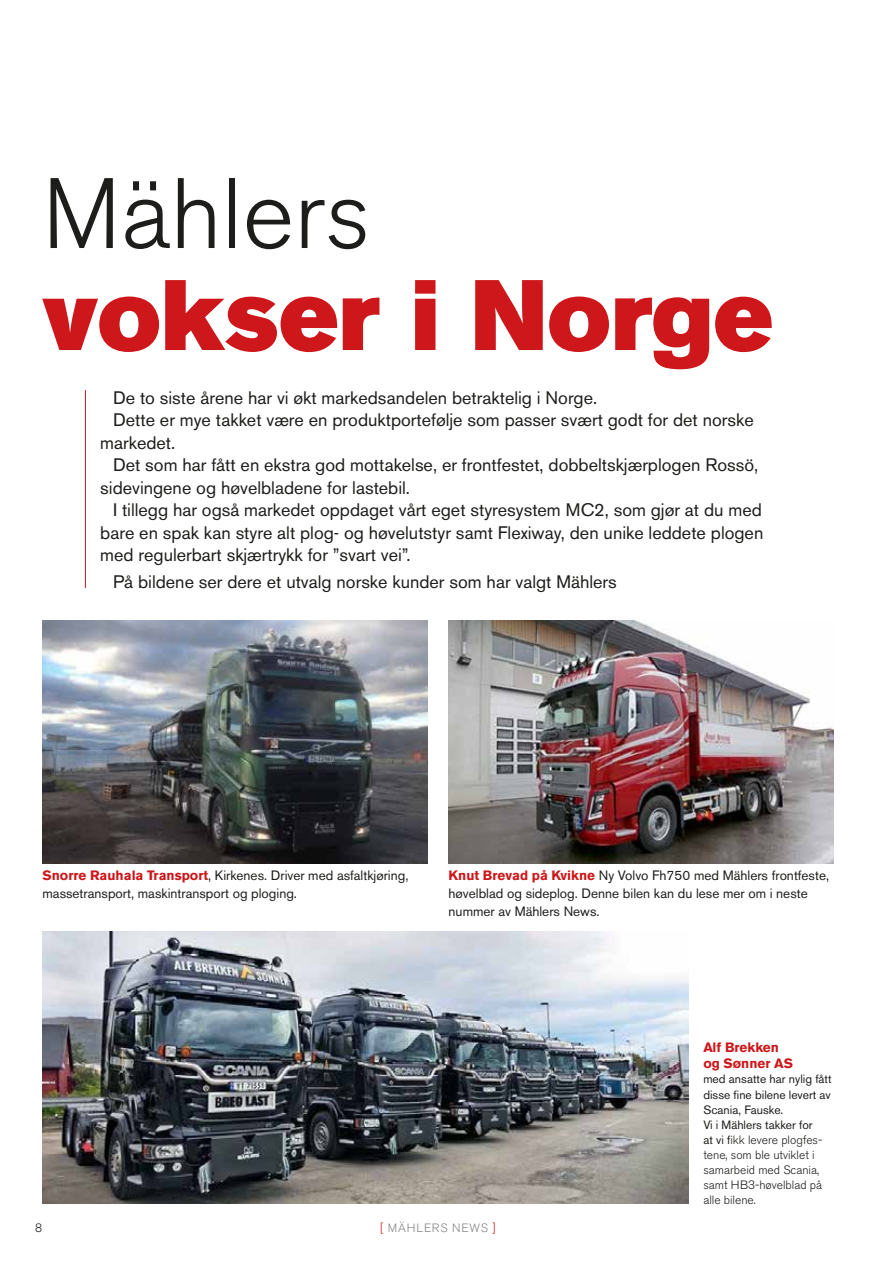
<style>
.page{position:relative;width:876px;height:1263px;background:#fff}
.page>*{position:absolute;margin:0;border:0;box-sizing:border-box;transform-origin:0 0}
.t1{font:99px "Akzidenz Grotesk BE Super";color:#cd171a}
.t2{font:300 99px "Akzidenz Grotesk BE";color:#1d1d1b}
.t3{font:18px "Akzidenz Grotesk BE";color:#1d1d1b}
.t4{font:13.5px/18px "Akzidenz Grotesk BE";color:#1d1d1b}
.t5{font:700 13.5px/16.5px "Akzidenz Grotesk BE";color:#cd171a}
.t6{font:300 12px/15px "Akzidenz Grotesk BE";color:#1d1d1b}
.t7{font:300 12px "Akzidenz Grotesk BE";letter-spacing:.07em;color:#878786}
.s1{font-weight:700;color:#cd171a}
.s2{font-weight:400}
.s3{color:#cd171a}
</style>
<div class="page">
<hr style="left:85px;top:390px;width:1px;height:198px;background:#cd171a">
<img style="left:449px;top:621px;width:384px;height:242px">
<img style="left:43px;top:621px;width:384px;height:242px">
<img style="left:43px;top:931px;width:645px;height:272px">
<h1 class="t2" style="left:43px;top:158px;width:329px">Mählers</h1>
<h1 class="t1" style="left:43px;top:263px;width:732px">vokser i Norge</h1>
<p class="t3" style="left:113px;top:390px;width:486px">De to siste årene har vi økt markedsandelen betraktelig i Norge.</p>
<p class="t3" style="left:113px;top:412px;width:642px">Dette er mye takket være en produktportefølje som passer svært godt for det norske</p>
<p class="t3" style="left:100px;top:435px;width:77px">markedet.</p>
<p class="t3" style="left:113px;top:457px;width:647px">Det som har fått en ekstra god mottakelse, er frontfestet, dobbeltskjærplogen Rossö,</p>
<p class="t3" style="left:100px;top:480px;width:311px">sidevingene og høvelbladene for lastebil.</p>
<p class="t3" style="left:113px;top:502px;width:650px">I tillegg har også markedet oppdaget vårt eget styresystem MC2, som gjør at du med</p>
<p class="t3" style="left:100px;top:525px;width:665px">bare en spak kan styre alt plog- og høvelutstyr samt Flexiway, den unike leddete plogen</p>
<p class="t3" style="left:100px;top:547px;width:312px">med regulerbart skjærtrykk for ”svart vei”.</p>
<p class="t3" style="left:113px;top:574px;width:505px">På bildene ser dere et utvalg norske kunder som har valgt Mählers</p>
<p class="t4" style="left:43px;top:867px;width:367px"><span class="s1">Snorre Rauhala Transport</span>, Kirkenes. Driver med asfaltkjøring, massetransport, maskintransport og ploging.</p>
<p class="t4" style="left:449px;top:867px;width:382px"><span class="s1">Knut Brevad på Kvikne</span> Ny Volvo Fh750 med Mählers frontfeste, høvelblad og sideplog. Denne bilen kan du lese mer om i neste nummer av Mählers News.</p>
<p class="t5" style="left:703px;top:1040px;width:91px">Alf Brekken og Sønner AS</p>
<p class="t6" style="left:703px;top:1072px;width:130px"><span class="s2">med ansatte har nylig fått disse fine bilene levert av<br>Scania, Fauske.<br>Vi i Mählers takker for<br>at vi f</span>ikk levere plogfes&shy;tene, som ble utviklet i samarbeid med Scania, samt HB3-høvelblad på alle bilene.</p>
<p class="t6" style="left:35px;top:1220px;width:8px">8</p>
<p class="t7" style="left:380px;top:1220px;width:117px"><span class="s3">[</span> MÄHLERS NEWS <span class="s3">]</span></p>
</div>
